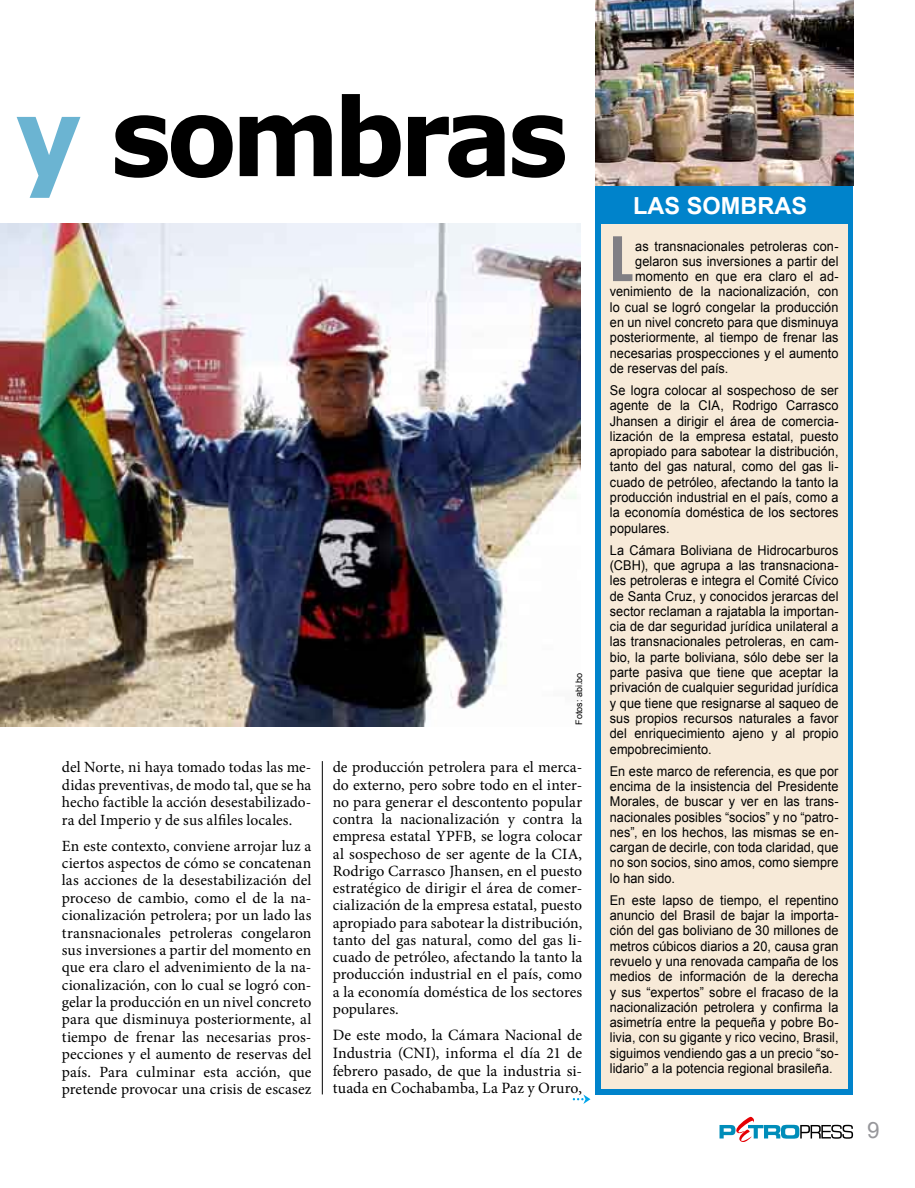
<style>
.page{position:relative;width:915px;height:1188px;background:#fff}
.page>*{position:absolute;margin:0;border:0;box-sizing:border-box;transform-origin:0 0}
.t1{font:700 108px "Verdana";letter-spacing:-.055em;color:#000;scale:.95 1}
.t2{font:700 extra-condensed 62.25px "Zurich BT";color:#817f84}
.t3{font:700 23.55px "Arial";color:#fff}
.t4{font:15.75px/17.7px "Minion Pro";letter-spacing:.005em;color:#000;text-align:justify}
.t5{font:15.6px/17.4px "Minion Pro";letter-spacing:.005em;color:#000;text-align:justify}
.t6{font:13.5px/15.3px "Arial";letter-spacing:.005em;color:#000;text-align:justify;scale:.94 1}
.t7{font:9px "Arial";color:#000}
.s1{color:#6bb4d2}
</style>
<div class="page">
<svg style="left:719px;top:1117px;width:133px;height:25px"></svg>
<div style="left:595px;top:0;width:257px;height:1094px;background:#0083cb"></div>
<img style="left:595px;top:0;width:257px;height:185px">
<div style="left:600px;top:224px;width:247px;height:865px;background:#f7ead8"></div>
<img style="left:0;top:223px;width:580px;height:504px">
<hr style="left:322px;top:761px;width:1px;height:333px;background:#000">
<svg style="left:572px;top:1094px;width:18px;height:10px"></svg>
<h1 class="t1" style="left:15px;top:68px;width:583px"><span class="s1">y</span> sombras</h1>
<p class="t7" style="left:573px;top:725px;width:54px;rotate:-90deg">Fotos: abi.bo</p>
<p class="t5" style="left:62px;top:759px;width:251px">del Norte, ni haya tomado todas las me&shy;didas preventivas, de modo tal, que se ha hecho factible la acción desestabilizado&shy;ra del Imperio y de sus alfiles locales.</p>
<p class="t5" style="left:62px;top:837px;width:251px">En este contexto, conviene arrojar luz a ciertos aspectos de cómo se concatenan las acciones de la desestabilización del proceso de cambio, como el de la na&shy;cionalización petrolera; por un lado las transnacionales petroleras congelaron sus inversiones a partir del momento en que era claro el advenimiento de la na&shy;cionalización, con lo cual se logró con&shy;gelar la producción en un nivel concreto para que disminuya posteriormente, al tiempo de frenar las necesarias pros&shy;pecciones y el aumento de reservas del país. Para culminar esta acción, que pretende provocar una crisis de escasez</p>
<p class="t5" style="left:332px;top:759px;width:251px">de producción petrolera para el merca&shy;do externo, pero sobre todo en el inter&shy;no para generar el descontento popular contra la nacionalización y contra la empresa estatal YPFB, se logra colocar al sospechoso de ser agente de la CIA, Rodrigo Carrasco Jhansen, en el puesto estratégico de dirigir el área de comer&shy;cialización de la empresa estatal, puesto apropiado para sabotear la distribución, tanto del gas natural, como del gas li&shy;cuado de petróleo, afectando la tanto la producción industrial en el país, como a la economía doméstica de los sectores populares.</p>
<p class="t4" style="left:332px;top:1026px;width:251px">De este modo, la Cámara Nacional de Industria (CNI), informa el día 21 de febrero pasado, de que la industria si&shy;tuada en Cochabamba, La Paz y Oruro,</p>
<h3 class="t3" style="left:633px;top:190px;width:175px">LAS SOMBRAS</h3>
<h2 class="t2" style="left:609px;top:224px;width:24px">L</h2>
<p class="t6" style="left:635px;top:238px;width:218px">as transnacionales petroleras con-</p>
<p class="t6" style="left:635px;top:254px;width:218px">gelaron sus inversiones a partir del</p>
<p class="t6" style="left:635px;top:269px;width:218px">momento en que era claro el ad-</p>
<p class="t6" style="left:609px;top:284px;width:245px">venimiento de la nacionalización, con</p>
<p class="t6" style="left:609px;top:299px;width:245px">lo cual se logró congelar la producción</p>
<p class="t6" style="left:609px;top:315px;width:245px">en un nivel concreto para que disminuya</p>
<p class="t6" style="left:609px;top:330px;width:245px">posteriormente, al tiempo de frenar las</p>
<p class="t6" style="left:609px;top:345px;width:245px">necesarias prospecciones y el aumento</p>
<p class="t6" style="left:609px;top:361px;width:128px">de reservas del país.</p>
<p class="t6" style="left:609px;top:383px;width:245px">Se logra colocar al sospechoso de ser agente de la CIA, Rodrigo Carrasco Jhansen a dirigir el área de comercia&shy;lización de la empresa estatal, puesto apropiado para sabotear la distribución, tanto del gas natural, como del gas li&shy;cuado de petróleo, afectando la tanto la producción industrial en el país, como a la economía doméstica de los sectores populares.</p>
<p class="t6" style="left:609px;top:542px;width:245px">La Cámara Boliviana de Hidrocarburos (CBH), que agrupa a las transnaciona&shy;les petroleras e integra el Comité Cívico de Santa Cruz, y conocidos jerarcas del sector reclaman a rajatabla la importan&shy;cia de dar seguridad jurídica unilateral a las transnacionales petroleras, en cam&shy;bio, la parte boliviana, sólo debe ser la parte pasiva que tiene que aceptar la privación de cualquier seguridad jurídica y que tiene que resignarse al saqueo de sus propios recursos naturales a favor del enriquecimiento ajeno y al propio empobrecimiento.</p>
<p class="t6" style="left:609px;top:763px;width:245px">En este marco de referencia, es que por encima de la insistencia del Presidente Morales, de buscar y ver en las trans&shy;nacionales posibles “socios” y no “patro&shy;nes”, en los hechos, las mismas se en&shy;cargan de decirle, con toda claridad, que no son socios, sino amos, como siempre lo han sido.</p>
<p class="t6" style="left:609px;top:893px;width:245px">En este lapso de tiempo, el repentino anuncio del Brasil de bajar la importa&shy;ción del gas boliviano de 30 millones de metros cúbicos diarios a 20, causa gran revuelo y una renovada campaña de los medios de información de la derecha y sus “expertos” sobre el fracaso de la nacionalización petrolera y confirma la asimetría entre la pequeña y pobre Bo&shy;livia, con su gigante y rico vecino, Brasil, siguimos vendiendo gas a un precio “so&shy;lidario” a la potencia regional brasileña.</p>
</div>
